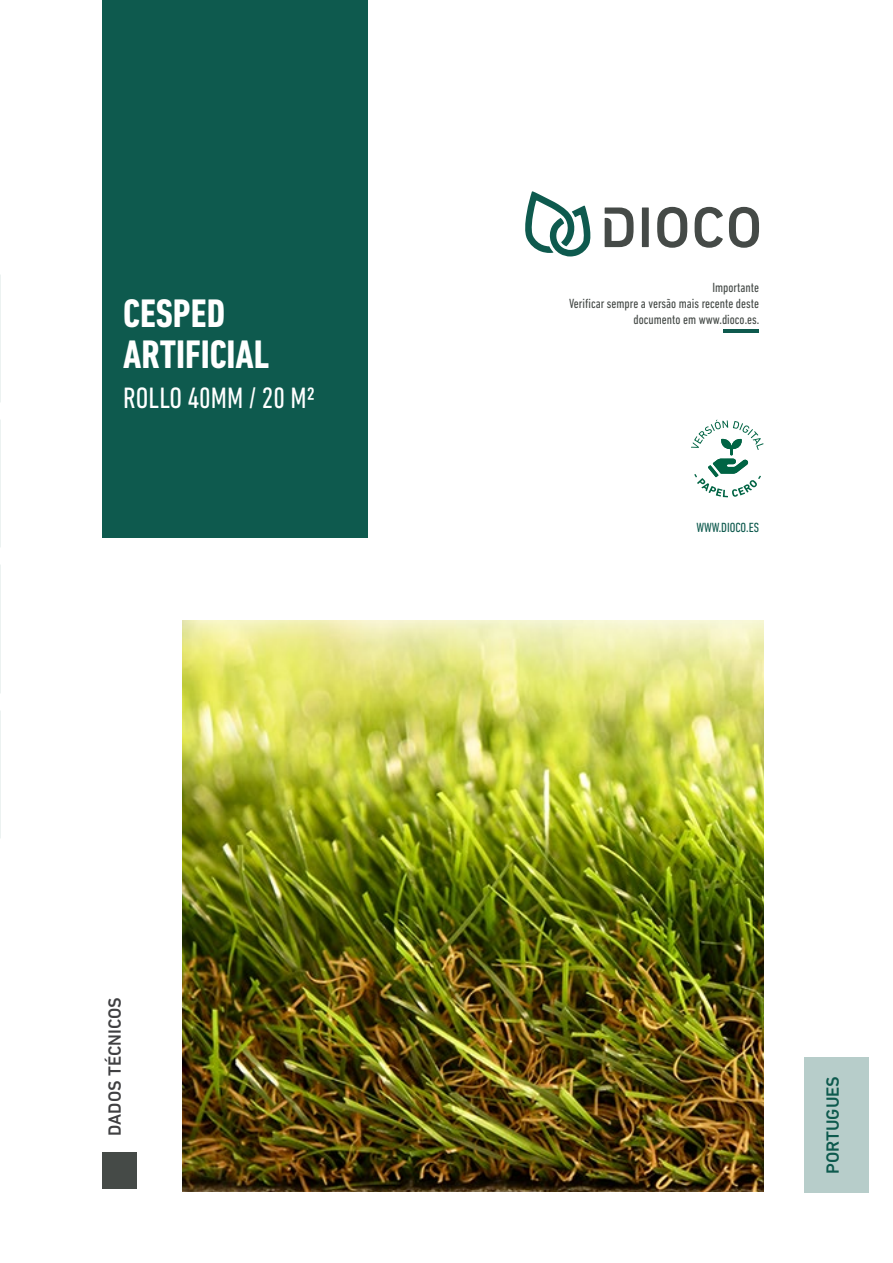
<style>
.page{position:relative;width:893px;height:1263px;background:#fff}
.page>*{position:absolute;margin:0;border:0;box-sizing:border-box;transform-origin:0 0}
.t1{font:700 condensed 40.5px/40.5px "DIN Next LT Pro";color:#fff}
.t2{font:condensed 30px "DIN Next LT Pro";color:#fff}
.t3{font:500 18px "DIN Next LT Pro";color:#404042}
.t4{font:500 18px "DIN Next LT Pro";color:#0e5a4e}
.t5{font:condensed 13.5px/16.2px "DIN Next LT Pro";color:#454a47;text-align:right}
.t6{font:condensed 13.5px "DIN Next LT Pro";color:#0e5a4e}
</style>
<div class="page">
<img style="left:183px;top:621px;width:580px;height:570px">
<div style="left:102px;top:1152px;width:34px;height:36px;background:#454a47"></div>
<div style="left:804px;top:1057px;width:65px;height:135px;background:#b7cdca"></div>
<div style="left:102px;top:0;width:265px;height:538px;background:#0e5a4e"></div>
<hr style="left:723px;top:330px;width:36px;height:3px;background:#0e5a4e">
<svg style="left:691px;top:420px;width:73px;height:77px"></svg>
<div style="left:642px;top:207px;width:7px;height:40px;background:#454a47"></div>
<svg style="left:657px;top:207px;width:30px;height:41px"></svg>
<svg style="left:695px;top:207px;width:28px;height:41px"></svg>
<svg style="left:729px;top:207px;width:30px;height:41px"></svg>
<svg style="left:525px;top:191px;width:66px;height:65px"></svg>
<svg style="left:605px;top:207px;width:29px;height:40px"></svg>
<h1 class="t1" style="left:123px;top:293px;width:148px">CESPED<br>ARTIFICIAL</h1>
<h2 class="t2" style="left:123px;top:381px;width:193px">ROLLO 40MM / 20 M2</h2>
<h3 class="t3" style="left:104px;top:1135px;width:140px;rotate:-90deg">DADOS TÉCNICOS</h3>
<p class="t5" style="left:569px;top:279px;width:192px">Importante<br>Verificar sempre a versão mais recente deste documento em www.dioco.es.</p>
<p class="t6" style="left:696px;top:520px;width:64px">WWW.DIOCO.ES</p>
<h3 class="t4" style="left:822px;top:1174px;width:100px;rotate:-90deg">PORTUGUES</h3>
</div>
